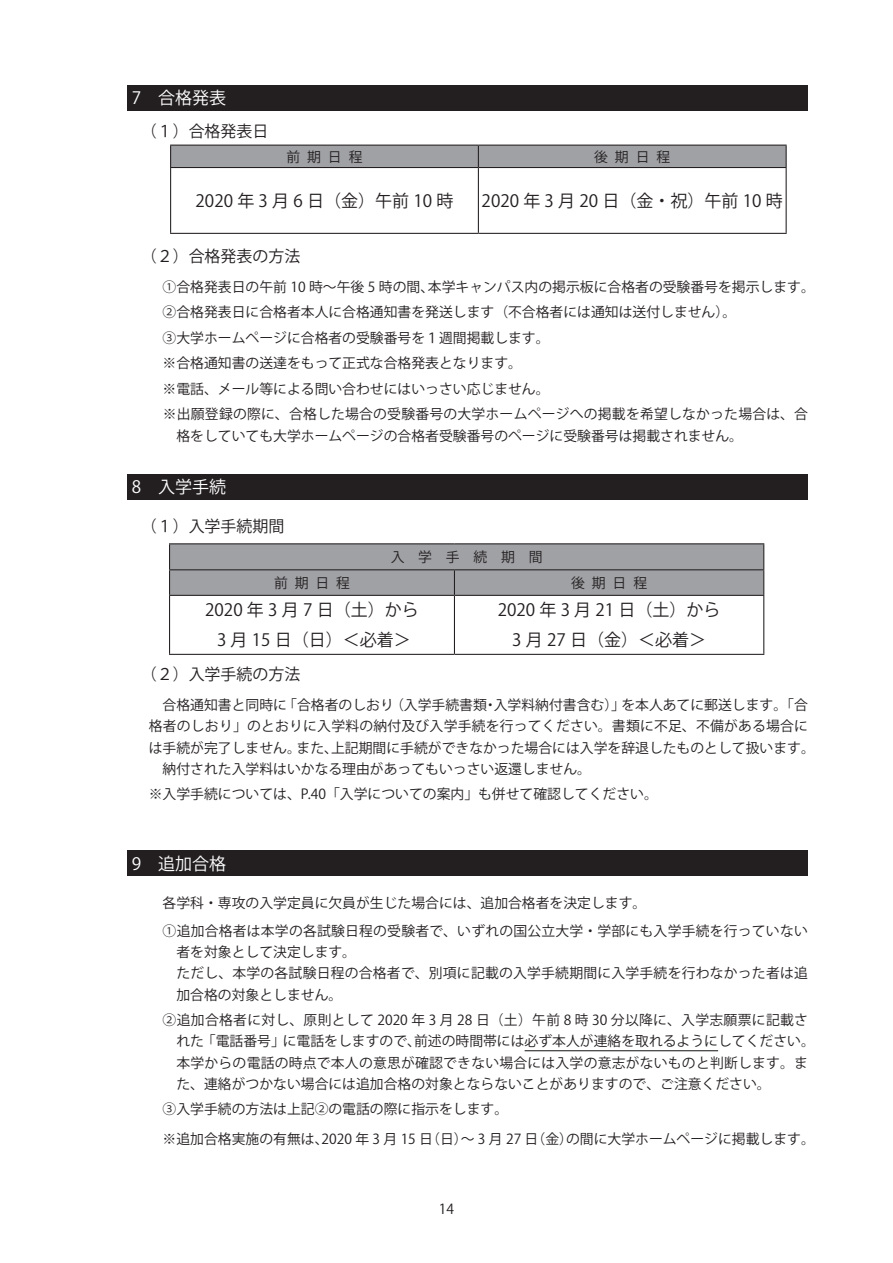
<style>
.page{position:relative;width:893px;height:1263px;background:#fff}
.page>*{position:absolute;margin:0;border:0;box-sizing:border-box;transform-origin:0 0}
.t1{font:16.95px/29.7px "Koz Go Pr 6 N";color:#231f20;text-align:center}
.t2{font:16.95px "Koz Go Pr 6 N";color:#fff}
.t3{font:15.9px "Koz Go Pr 6 N";color:#231f20}
.t4{font:13.8px/25.5px "Koz Go Pr 6 N";color:#231f20}
</style>
<div class="page">
<div style="left:128px;top:85px;width:680px;height:26px;background:#231f20"></div>
<div style="left:170px;top:145px;width:617px;height:22px;background:#a0a1a5"></div>
<hr style="left:170px;top:167px;width:308px;height:1px;background:#231f20">
<hr style="left:170px;top:168px;width:1px;height:65px;background:#231f20">
<hr style="left:478px;top:167px;width:309px;height:1px;background:#231f20">
<hr style="left:478px;top:168px;width:1px;height:65px;background:#231f20">
<hr style="left:786px;top:168px;width:1px;height:65px;background:#231f20">
<hr style="left:170px;top:233px;width:308px;height:1px;background:#231f20">
<hr style="left:478px;top:233px;width:309px;height:1px;background:#231f20">
<div style="left:128px;top:474px;width:680px;height:26px;background:#231f20"></div>
<hr style="left:169px;top:543px;width:285px;height:1px;background:#231f20">
<hr style="left:454px;top:543px;width:310px;height:1px;background:#231f20">
<svg style="left:169px;top:544px;width:595px;height:51px;background:#9a9b9f"></svg>
<hr style="left:169px;top:595px;width:285px;height:1px;background:#231f20">
<hr style="left:169px;top:596px;width:1px;height:58px;background:#231f20">
<hr style="left:454px;top:595px;width:310px;height:1px;background:#231f20">
<hr style="left:454px;top:596px;width:1px;height:58px;background:#231f20">
<hr style="left:763px;top:596px;width:1px;height:58px;background:#231f20">
<hr style="left:169px;top:654px;width:285px;height:1px;background:#231f20">
<hr style="left:454px;top:654px;width:310px;height:1px;background:#231f20">
<hr style="left:525px;top:1050px;width:193px;height:1px;background:#231f20">
<div style="left:128px;top:850px;width:680px;height:26px;background:#231f20"></div>
<p class="t2" style="left:132px;top:88px;width:96px">7　合格発表</p>
<p class="t3" style="left:141px;top:123px;width:129px">（１）合格発表日</p>
<p class="t4" style="left:286px;top:144px;width:78px">前期日程</p>
<p class="t4" style="left:594px;top:144px;width:78px">後期日程</p>
<p class="t1" style="left:196px;top:186px;width:259px">2020 年 3 月 6 日（金）午前 10 時</p>
<p class="t1" style="left:482px;top:186px;width:303px">2020 年 3 月 20 日（金・祝）午前 10 時</p>
<p class="t3" style="left:141px;top:247px;width:161px">（２）合格発表の方法</p>
<p class="t4" style="left:149px;top:274px;width:667px">　①合格発表日の午前 10 時～午後 5 時の間、本学キャンパス内の掲示板に合格者の受験番号を掲示します。　②合格発表日に合格者本人に合格通知書を発送します（不合格者には通知は送付しません）。<br>　③大学ホームページに合格者の受験番号を１週間掲載します。<br>　※合格通知書の送達をもって正式な合格発表となります。<br>　※電話、メール等による問い合わせにはいっさい応じません。<br>　※出願登録の際に、合格した場合の受験番号の大学ホームページへの掲載を希望しなかった場合は、合</p>
<p class="t4" style="left:176px;top:423px;width:568px">格をしていても大学ホームページの合格者受験番号のページに受験番号は掲載されません。</p>
<p class="t2" style="left:132px;top:478px;width:96px">8　入学手続</p>
<p class="t3" style="left:141px;top:517px;width:145px">（１）入学手続期間</p>
<p class="t4" style="left:391px;top:545px;width:154px">入学手続期間</p>
<p class="t4" style="left:274px;top:570px;width:78px">前期日程</p>
<p class="t4" style="left:571px;top:570px;width:78px">後期日程</p>
<p class="t1" style="left:205px;top:596px;width:215px">2020 年 3 月 7 日（土）から<br>3 月 15 日（日）＜必着＞</p>
<p class="t1" style="left:498px;top:596px;width:224px">2020 年 3 月 21 日（土）から<br>3 月 27 日（金）＜必着＞</p>
<p class="t3" style="left:141px;top:666px;width:161px">（２）入学手続の方法</p>
<p class="t4" style="left:163px;top:693px;width:647px">合格通知書と同時に「合格者のしおり（入学手続書類・入学料納付書含む）」を本人あてに郵送します。「合</p>
<p class="t4" style="left:149px;top:714px;width:661px">格者のしおり」のとおりに入学料の納付及び入学手続を行ってください。書類に不足、不備がある場合に</p>
<p class="t4" style="left:149px;top:735px;width:667px">は手続が完了しません。また、上記期間に手続ができなかった場合には入学を辞退したものとして扱います。</p>
<p class="t4" style="left:163px;top:756px;width:430px">納付された入学料はいかなる理由があってもいっさい返還しません。</p>
<p class="t4" style="left:149px;top:782px;width:510px">※入学手続については、P.40「入学についての案内」も併せて確認してください。</p>
<p class="t2" style="left:132px;top:854px;width:96px">9　追加合格</p>
<p class="t4" style="left:163px;top:889px;width:647px;line-height:27.9px">各学科・専攻の入学定員に欠員が生じた場合には、追加合格者を決定します。<br>①追加合格者は本学の各試験日程の受験者で、いずれの国公立大学・学部にも入学手続を行っていない</p>
<p class="t4" style="left:176px;top:942px;width:633px;line-height:21.3px">者を対象として決定します。<br>ただし、本学の各試験日程の合格者で、別項に記載の入学手続期間に入学手続を行わなかった者は追加合格の対象としません。</p>
<p class="t4" style="left:176px;top:1010px;width:640px;line-height:21.3px;text-indent:-14px">②追加合格者に対し、原則として 2020 年 3 月 28 日（土）午前 8 時 30 分以降に、入学志願票に記載された「電話番号」に電話をしますので、前述の時間帯には必ず本人が連絡を取れるようにしてください。本学からの電話の時点で本人の意思が確認できない場合には入学の意志がないものと判断します。また、連絡がつかない場合には追加合格の対象とならないことがありますので、ご注意ください。</p>
<p class="t4" style="left:163px;top:1095px;width:654px;line-height:29.7px">③入学手続の方法は上記②の電話の際に指示をします。<br>※追加合格実施の有無は、2020 年 3 月 15 日（日）～ 3 月 27 日（金）の間に大学ホームページに掲載します。</p>
<p class="t4" style="left:439px;top:1196px;width:17px">14</p>
</div>
